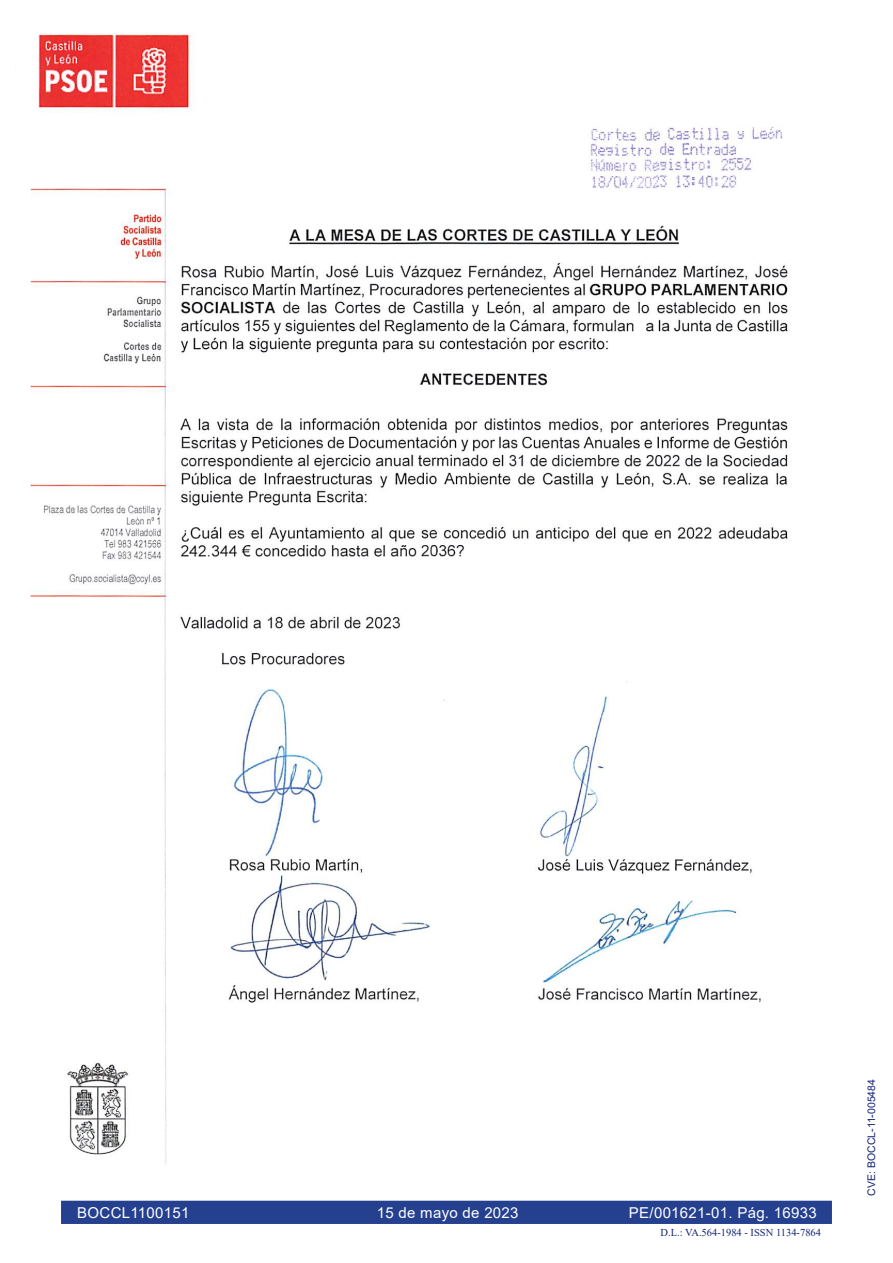
<style>
.page{position:relative;width:893px;height:1263px;background:#fff}
.page>*{position:absolute;margin:0;border:0;box-sizing:border-box;transform-origin:0 0}
.E_CVE{font:15px "Arial";letter-spacing:.02em;color:#fff}
.t1{font:10.5px "Times New Roman";color:#132477}
.t2{font:10.5px "Arial";color:#132477}
</style>
<div class="page">
<div style="left:60px;top:1200px;width:773px;height:25px;background:#25408f"></div>
<div style="left:60px;top:1199px;width:773px;height:26px;border:2px solid #fff"></div>
<img style="left:30px;top:33px;width:803px;height:1167px">
<p class="E_CVE" style="left:77px;top:1202px;width:114px">BOCCL1100151</p>
<p class="E_CVE" style="left:377px;top:1202px;width:143px">15 de mayo de 2023</p>
<p class="E_CVE" style="left:629px;top:1202px;width:189px">PE/001621-01. Pág. 16933</p>
<p class="t1" style="left:661px;top:1225px;width:162px">D.L.: VA.564-1984 - ISSN 1134-7864</p>
<p class="t2" style="left:864px;top:1195px;width:118px;rotate:-90deg">CVE: BOCCL-11-005484</p>
</div>
